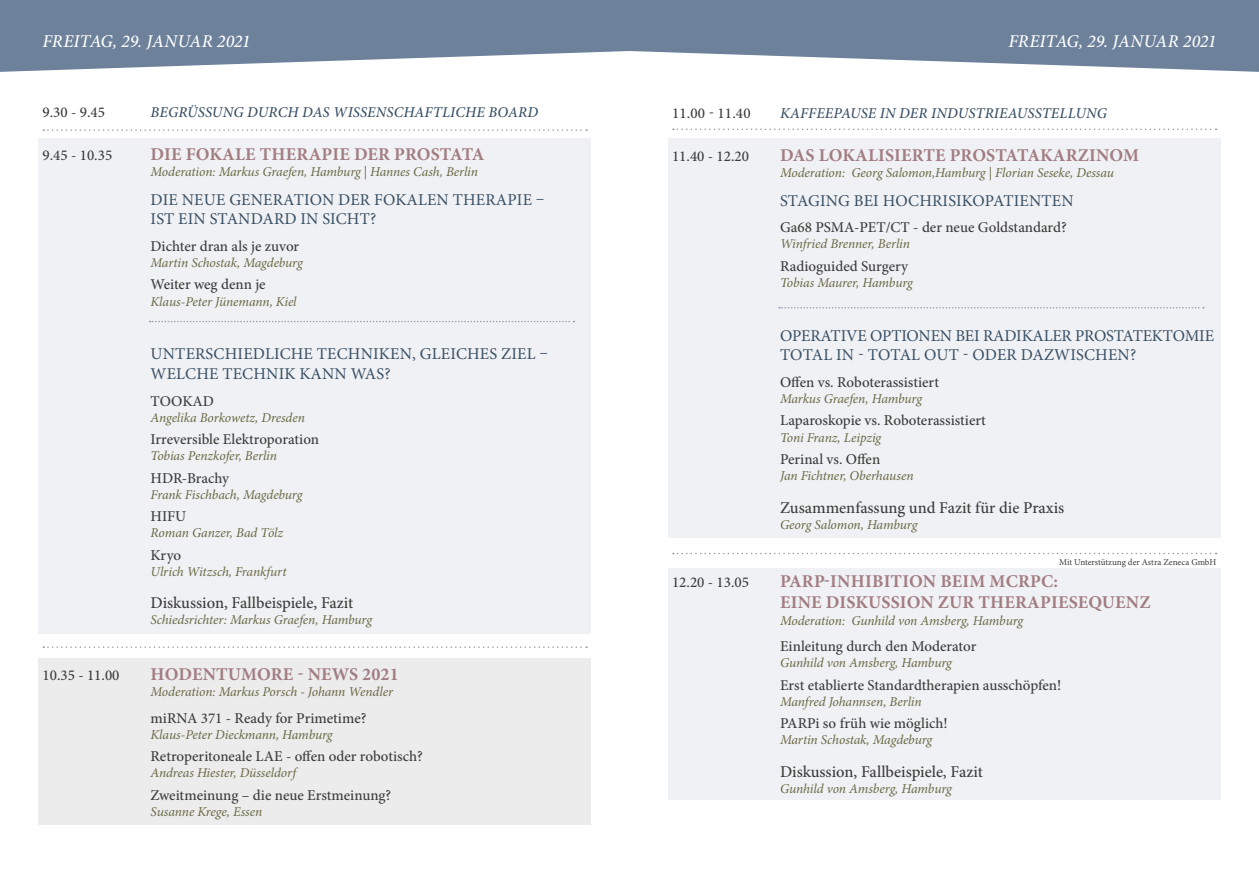
<style>
.page{position:relative;width:1259px;height:893px;background:#fff}
.page>*{position:absolute;margin:0;border:0;box-sizing:border-box;transform-origin:0 0}
.t1{font:700 18px/21.6px "Minion Pro";letter-spacing:.01em;color:#a27d82}
.t2{font:italic 500 18px "Minion Pro";letter-spacing:-.005em;color:#fff}
.t3{font:16.5px/19.8px "Minion Pro";letter-spacing:.01em;color:#384f64}
.t4{font:500 16.5px "Minion Pro";letter-spacing:-.005em;color:#3c3c3b}
.t5{font:16.5px/19.8px "Minion Pro";letter-spacing:-.01em;color:#384f64}
.t6{font:500 15px "Minion Pro";color:#3c3c3b}
.t7{font:italic 500 15px "Minion Pro";letter-spacing:.01em;color:#384f64}
.t8{font:italic 13.5px "Minion Pro";letter-spacing:-.01em;color:#696845}
.t9{font:9px "Minion Pro";letter-spacing:-.005em;color:#3c3c3b}
</style>
<div class="page">
<div style="left:38px;top:658px;width:553px;height:167px;background:#ececec"></div>
<div style="left:38px;top:138px;width:553px;height:496px;background:#f0f1f4"></div>
<svg style="left:43px;top:646px;width:544px;height:2px"></svg>
<svg style="left:0;top:0;width:1259px;height:72px;background:#8293a9"></svg>
<svg style="left:43px;top:129px;width:544px;height:2px"></svg>
<svg style="left:150px;top:321px;width:424px;height:1px"></svg>
<div style="left:668px;top:568px;width:552px;height:231px;background:#f0f1f4"></div>
<div style="left:668px;top:138px;width:552px;height:399px;background:#f0f1f4"></div>
<svg style="left:673px;top:553px;width:543px;height:1px"></svg>
<svg style="left:673px;top:129px;width:543px;height:1px"></svg>
<svg style="left:779px;top:307px;width:425px;height:1px"></svg>
<h1 class="t2" style="left:43px;top:29px;width:209px">FREITAG, 29. JANUAR 2021</h1>
<h1 class="t2" style="left:1008px;top:29px;width:209px">FREITAG, 29. JANUAR 2021</h1>
<p class="t6" style="left:43px;top:102px;width:64px">9.30 - 9.45</p>
<p class="t7" style="left:151px;top:102px;width:389px">BEGRÜSSUNG DURCH DAS WISSENSCHAFTLICHE BOARD</p>
<p class="t6" style="left:43px;top:145px;width:71px">9.45 - 10.35</p>
<h1 class="t1" style="left:151px;top:143px;width:335px">DIE FOKALE THERAPIE DER PROSTATA</h1>
<p class="t8" style="left:151px;top:163px;width:329px">Moderation: Markus Graefen, Hamburg | Hannes Cash, Berlin</p>
<p class="t3" style="left:151px;top:189px;width:395px">DIE NEUE GENERATION DER FOKALEN THERAPIE –<br>IST EIN STANDARD IN SICHT?</p>
<p class="t6" style="left:151px;top:236px;width:150px">Dichter dran als je zuvor</p>
<p class="t8" style="left:151px;top:254px;width:154px">Martin Schostak, Magdeburg</p>
<p class="t6" style="left:151px;top:274px;width:117px">Weiter weg denn je</p>
<p class="t8" style="left:151px;top:292px;width:147px">Klaus-Peter Jünemann, Kiel</p>
<p class="t3" style="left:151px;top:344px;width:399px">UNTERSCHIEDLICHE TECHNIKEN, GLEICHES ZIEL –<br>WELCHE TECHNIK KANN WAS?</p>
<p class="t6" style="left:151px;top:391px;width:65px">TOOKAD</p>
<p class="t8" style="left:151px;top:408px;width:156px">Angelika Borkowetz, Dresden</p>
<p class="t6" style="left:151px;top:429px;width:170px">Irreversible Elektroporation</p>
<p class="t8" style="left:151px;top:447px;width:128px">Tobias Penzkofer, Berlin</p>
<p class="t6" style="left:151px;top:468px;width:80px">HDR-Brachy</p>
<p class="t8" style="left:151px;top:485px;width:153px">Frank Fischbach, Magdeburg</p>
<p class="t6" style="left:151px;top:506px;width:37px">HIFU</p>
<p class="t8" style="left:151px;top:524px;width:134px">Roman Ganzer, Bad Tölz</p>
<p class="t6" style="left:151px;top:545px;width:32px">Kryo</p>
<p class="t8" style="left:151px;top:562px;width:137px">Ulrich Witzsch, Frankfurt</p>
<p class="t4" style="left:151px;top:592px;width:204px">Diskussion, Fallbeispiele, Fazit</p>
<p class="t8" style="left:151px;top:611px;width:223px">Schiedsrichter: Markus Graefen, Hamburg</p>
<p class="t6" style="left:43px;top:665px;width:78px">10.35 - 11.00</p>
<h1 class="t1" style="left:151px;top:663px;width:250px">HODENTUMORE - NEWS 2021</h1>
<p class="t8" style="left:151px;top:683px;width:244px">Moderation: Markus Porsch - Johann Wendler</p>
<p class="t6" style="left:151px;top:708px;width:217px">miRNA 371 - Ready for Primetime?</p>
<p class="t8" style="left:151px;top:725px;width:184px">Klaus-Peter Dieckmann, Hamburg</p>
<p class="t6" style="left:151px;top:746px;width:274px">Retroperitoneale LAE - offen oder robotisch?</p>
<p class="t8" style="left:151px;top:764px;width:147px">Andreas Hiester, Düsseldorf</p>
<p class="t6" style="left:151px;top:785px;width:242px">Zweitmeinung – die neue Erstmeinung?</p>
<p class="t8" style="left:151px;top:802px;width:113px">Susanne Krege, Essen</p>
<p class="t6" style="left:672px;top:103px;width:80px">11.00 - 11.40</p>
<p class="t7" style="left:780px;top:103px;width:328px">KAFFEEPAUSE IN DER INDUSTRIEAUSSTELLUNG</p>
<p class="t6" style="left:672px;top:146px;width:78px">11.40 - 12.20</p>
<h1 class="t1" style="left:780px;top:144px;width:360px">DAS LOKALISIERTE PROSTATAKARZINOM</h1>
<p class="t8" style="left:780px;top:164px;width:335px">Moderation: Georg Salomon,Hamburg | Florian Seseke, Dessau</p>
<p class="t3" style="left:780px;top:191px;width:295px">STAGING BEI HOCHRISIKOPATIENTEN</p>
<p class="t6" style="left:780px;top:217px;width:288px">Ga68 PSMA-PET/CT - der neue Goldstandard?</p>
<p class="t8" style="left:780px;top:235px;width:131px">Winfried Brenner, Berlin</p>
<p class="t6" style="left:780px;top:256px;width:130px">Radioguided Surgery</p>
<p class="t8" style="left:780px;top:273px;width:134px">Tobias Maurer, Hamburg</p>
<p class="t5" style="left:780px;top:326px;width:435px">OPERATIVE OPTIONEN BEI RADIKALER PROSTATEKTOMIE<br>TOTAL IN - TOTAL OUT - ODER DAZWISCHEN?</p>
<p class="t6" style="left:780px;top:372px;width:160px">Offen vs. Roboterassistiert</p>
<p class="t8" style="left:780px;top:390px;width:143px">Markus Graefen, Hamburg</p>
<p class="t6" style="left:780px;top:410px;width:207px">Laparoskopie vs. Roboterassistiert</p>
<p class="t8" style="left:780px;top:428px;width:103px">Toni Franz, Leipzig</p>
<p class="t6" style="left:780px;top:449px;width:102px">Perinal vs. Offen</p>
<p class="t8" style="left:780px;top:467px;width:135px">Jan Fichtner, Oberhausen</p>
<p class="t4" style="left:780px;top:496px;width:286px">Zusammenfassung und Fazit für die Praxis</p>
<p class="t8" style="left:780px;top:515px;width:139px">Georg Salomon, Hamburg</p>
<p class="t9" style="left:1059px;top:556px;width:159px">Mit Unterstützung der Astra Zeneca GmbH</p>
<p class="t6" style="left:672px;top:572px;width:78px">12.20 - 13.05</p>
<h1 class="t1" style="left:780px;top:570px;width:372px">PARP-INHIBITION BEIM MCRPC:<br>EINE DISKUSSION ZUR THERAPIESEQUENZ</h1>
<p class="t8" style="left:780px;top:611px;width:245px">Moderation: Gunhild von Amsberg, Hamburg</p>
<p class="t6" style="left:780px;top:636px;width:198px">Einleitung durch den Moderator</p>
<p class="t8" style="left:780px;top:654px;width:173px">Gunhild von Amsberg, Hamburg</p>
<p class="t6" style="left:780px;top:675px;width:283px">Erst etablierte Standardtherapien ausschöpfen!</p>
<p class="t8" style="left:780px;top:692px;width:143px">Manfred Johannsen, Berlin</p>
<p class="t6" style="left:780px;top:713px;width:169px">PARPi so früh wie möglich!</p>
<p class="t8" style="left:780px;top:731px;width:154px">Martin Schostak, Magdeburg</p>
<p class="t4" style="left:780px;top:760px;width:204px">Diskussion, Fallbeispiele, Fazit</p>
<p class="t8" style="left:780px;top:779px;width:173px">Gunhild von Amsberg, Hamburg</p>
</div>
